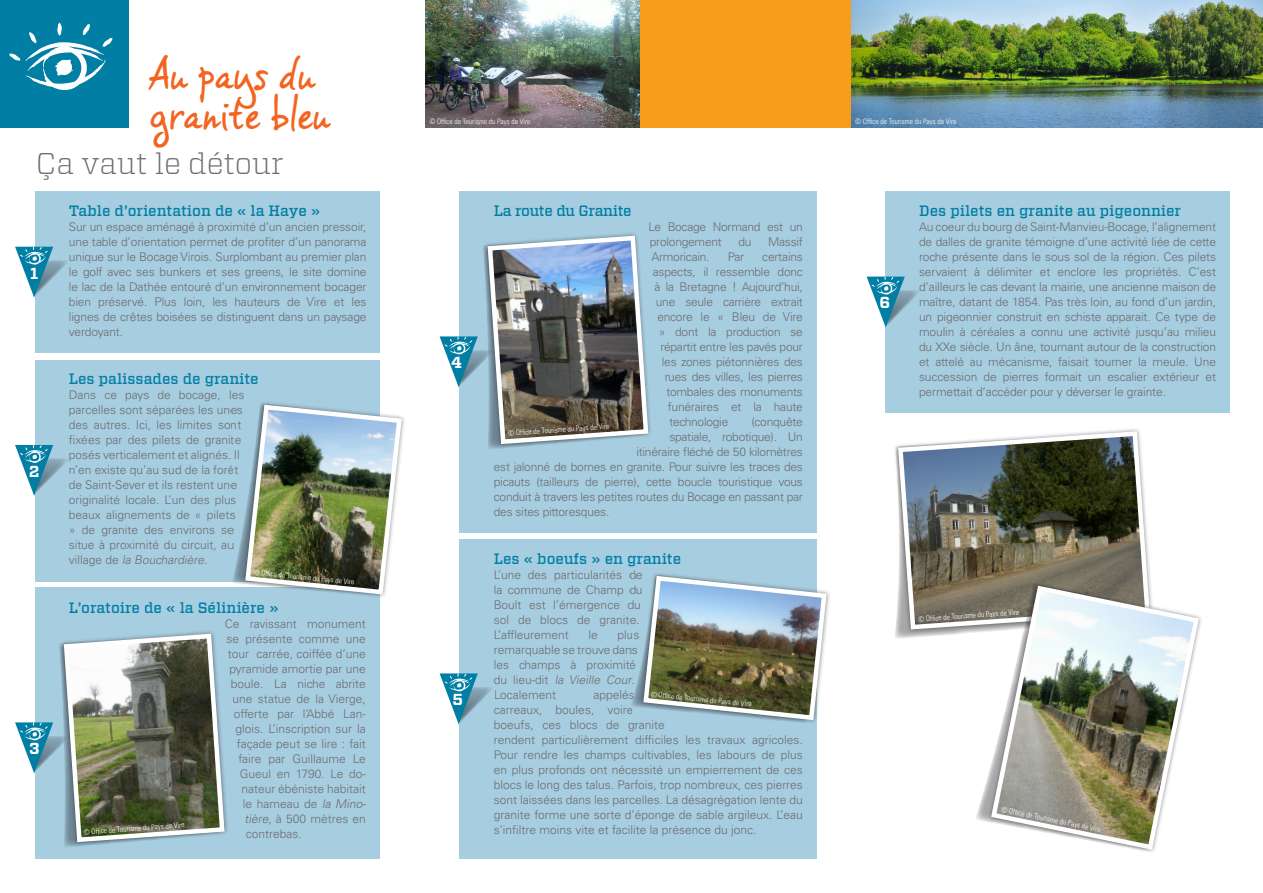
<style>
.page{position:relative;width:1263px;height:893px;background:#fff}
.page>*{position:absolute;margin:0;border:0;box-sizing:border-box;transform-origin:0 0}
.t1{font:45px "Vince Hand II Calvados";letter-spacing:-.015em;color:#f36421}
.t2{font:300 30px "Vitesse";color:#6c6d70}
.t3{font:700 15.9px "Vitesse";color:#fff}
.t4{font:500 15px "Vitesse";color:#007ea4}
.t5{font:500 15px "Vitesse";letter-spacing:-.02em;color:#007ea4}
.t6{font:300 12px/15px "Univers LT Std";color:#6c6d70}
.t7{font:300 12px/15px "Univers LT Std";letter-spacing:-.02em;color:#6c6d70}
.t8{font:300 condensed 7.5px "Univers LT Std";color:#fff}
.s1{font-style:italic}
</style>
<div class="page">
<div style="left:426px;top:0;width:837px;height:127px;background:#f89c1c"></div>
<div style="left:35px;top:191px;width:344px;height:162px;background:#a7cde0"></div>
<div style="left:460px;top:191px;width:357px;height:342px;background:#a7cde0"></div>
<div style="left:35px;top:360px;width:344px;height:221px;background:#a7cde0"></div>
<div style="left:885px;top:191px;width:344px;height:222px;background:#a7cde0"></div>
<div style="left:460px;top:539px;width:357px;height:320px;background:#a7cde0"></div>
<svg style="left:15px;top:247px;width:52px;height:51px"></svg>
<svg style="left:15px;top:445px;width:52px;height:51px"></svg>
<svg style="left:867px;top:276px;width:51px;height:52px"></svg>
<svg style="left:440px;top:673px;width:51px;height:52px"></svg>
<img style="left:426px;top:0;width:214px;height:127px">
<img style="left:851px;top:0;width:412px;height:127px">
<div style="left:0;top:0;width:128px;height:127px;background:#007ea4"></div>
<svg style="left:9px;top:23px;width:103px;height:67px"></svg>
<img style="left:632px;top:573px;width:197px;height:150px">
<div style="left:894px;top:427px;width:260px;height:207px;background:#231f20;opacity:.5"></div>
<img style="left:896px;top:429px;width:256px;height:203px">
<svg style="left:975px;top:583px;width:12px;height:239px"></svg>
<div style="left:987px;top:581px;width:216px;height:273px;background:#231f20;opacity:.5"></div>
<img style="left:988px;top:583px;width:213px;height:269px">
<div style="left:35px;top:588px;width:344px;height:271px;background:#a7cde0"></div>
<img style="left:15px;top:631px;width:212px;height:216px">
<img style="left:440px;top:233px;width:211px;height:217px">
<div style="left:241px;top:401px;width:165px;height:198px;background:#231f20;opacity:.5"></div>
<img style="left:232px;top:402px;width:172px;height:195px">
<p class="t1" style="left:149px;top:47px;width:169px">Au pays du</p>
<p class="t1" style="left:149px;top:86px;width:184px">granite bleu</p>
<p class="t2" style="left:36px;top:143px;width:249px">Ça vaut le détour</p>
<p class="t4" style="left:69px;top:201px;width:253px">Table d’orientation de « la Haye »</p>
<p class="t6" style="left:69px;top:219px;width:299px;text-align:justify">Sur un espace aménagé à proximité d’un ancien pressoir, une table d’orientation permet de profiter d’un panorama unique sur le Bocage Virois. Surplombant au premier plan le golf avec ses bunkers et ses greens, le site domine le lac de la Dathée entouré d’un environnement bocager bien préservé. Plus loin, les hauteurs de Vire et les lignes de crêtes boisées se distinguent dans un paysage verdoyant.</p>
<p class="t3" style="left:30px;top:262px;width:10px">1</p>
<p class="t3" style="left:29px;top:461px;width:12px">2</p>
<p class="t3" style="left:29px;top:738px;width:12px">3</p>
<p class="t4" style="left:69px;top:369px;width:191px">Les palissades de granite</p>
<p class="t6" style="left:69px;top:388px;width:177px">Dans ce pays de bocage, les parcelles sont séparées les unes des autres. Ici, les limites sont fixées par des pilets de granite posés verticalement et alignés. Il n’en existe qu’au sud de la forêt de Saint-Sever et ils restent une originalité locale. L’un des plus beaux alignements de « pilets » de granite des environs se situe à proximité du circuit, au<br>v i l l a g e d e <span class="s1">la Bouchardière</span>.</p>
<p class="t8" style="left:254px;top:567px;width:103px;rotate:6deg">© Offi ce de Tourisme du Pays de Vire</p>
<p class="t4" style="left:69px;top:597px;width:211px">L’oratoire de « la Sélinière »</p>
<p class="t6" style="left:225px;top:616px;width:142px">Ce ravissant monument</p>
<p class="t6" style="left:226px;top:631px;width:141px">se présente comme une</p>
<p class="t6" style="left:228px;top:646px;width:140px">tour carrée, coiffée d’une</p>
<p class="t6" style="left:229px;top:661px;width:138px">pyramide amortie par une</p>
<p class="t6" style="left:231px;top:676px;width:137px">boule. La niche abrite</p>
<p class="t6" style="left:232px;top:691px;width:135px">une statue de la Vierge,</p>
<p class="t6" style="left:234px;top:706px;width:133px">offerte par l’Abbé Lan-</p>
<p class="t6" style="left:235px;top:721px;width:132px">glois. L’inscription sur la</p>
<p class="t6" style="left:237px;top:736px;width:131px">façade peut se lire : fait</p>
<p class="t6" style="left:238px;top:751px;width:129px">faire par Guillaume Le</p>
<p class="t6" style="left:240px;top:766px;width:127px">Gueul en 1790. Le do-</p>
<p class="t6" style="left:241px;top:781px;width:126px">nateur ébéniste habitait</p>
<p class="t6" style="left:243px;top:796px;width:127px">le hameau de <span class="s1">la Mino-</span></p>
<p class="t6" style="left:244px;top:811px;width:123px"><span class="s1">tière</span>, à 500 mètres en</p>
<p class="t6" style="left:246px;top:826px;width:58px">contrebas.</p>
<p class="t8" style="left:83px;top:827px;width:103px;rotate:-4deg">© Offi ce de Tourisme du Pays de Vire</p>
<p class="t8" style="left:429px;top:117px;width:103px">© Office de Tourisme du Pays de Vire</p>
<p class="t8" style="left:855px;top:117px;width:103px">© Office de Tourisme du Pays de Vire</p>
<p class="t3" style="left:451px;top:352px;width:12px">4</p>
<p class="t3" style="left:452px;top:689px;width:12px">5</p>
<p class="t5" style="left:494px;top:201px;width:139px">La route du Granite</p>
<p class="t7" style="left:648px;top:219px;width:156px">Le Bocage Normand est un prolongement</p>
<p class="t6" style="left:738px;top:234px;width:15px">du</p>
<p class="t6" style="left:768px;top:234px;width:36px">Massif</p>
<p class="t7" style="left:651px;top:249px;width:60px">Armoricain.</p>
<p class="t6" style="left:728px;top:249px;width:18px">Par</p>
<p class="t7" style="left:762px;top:249px;width:42px">certains</p>
<p class="t7" style="left:653px;top:264px;width:152px">aspects, il ressemble donc</p>
<p class="t7" style="left:654px;top:279px;width:150px">à la Bretagne ! Aujourd’hui,</p>
<p class="t7" style="left:656px;top:294px;width:149px">une seule carrière extrait</p>
<p class="t7" style="left:657px;top:309px;width:147px">encore le « Bleu de Vire</p>
<p class="t7" style="left:659px;top:324px;width:145px">» dont la production se</p>
<p class="t7" style="left:660px;top:339px;width:144px">répartit entre les pavés pour</p>
<p class="t7" style="left:662px;top:354px;width:142px">les zones piétonnières des</p>
<p class="t7" style="left:665px;top:369px;width:139px">rues des villes, les pierres</p>
<p class="t7" style="left:666px;top:384px;width:138px">tombales des monuments</p>
<p class="t7" style="left:668px;top:399px;width:137px">funéraires et la haute</p>
<p class="t7" style="left:669px;top:414px;width:61px">technologie</p>
<p class="t7" style="left:751px;top:414px;width:53px">(conquête</p>
<p class="t7" style="left:669px;top:429px;width:135px">spatiale, robotique). Un</p>
<p class="t7" style="left:636px;top:444px;width:168px">itinéraire fléché de 50 kilomètres</p>
<p class="t7" style="left:494px;top:459px;width:311px">est jalonné de bornes en granite. Pour suivre les traces des</p>
<p class="t7" style="left:494px;top:474px;width:311px">picauts (tailleurs de pierre), cette boucle touristique vous</p>
<p class="t7" style="left:494px;top:489px;width:311px">conduit à travers les petites routes du Bocage en passant par</p>
<p class="t7" style="left:494px;top:504px;width:117px">des sites pittoresques.</p>
<p class="t8" style="left:508px;top:429px;width:103px;rotate:-4deg">© Offi ce de Tourisme du Pays de Vire</p>
<p class="t4" style="left:494px;top:549px;width:189px">Les « boeufs » en granite</p>
<p class="t6" style="left:494px;top:567px;width:150px">L’une des particularités de la commune de Champ du<br>Boult est l’émergence du sol de blocs de granite.<br>L’affleurement</p>
<p class="t6" style="left:494px;top:627px;width:147px;text-indent:123px">plus remarquable se trouve dans les champs à proximité d u l i e u -d i t <span class="s1">la Vieille Cour</span>.<br>Localement</p>
<p class="t6" style="left:588px;top:627px;width:11px">le</p>
<p class="t6" style="left:494px;top:687px;width:311px;text-indent:100px">appelés<br>carreaux, boules, voire<br>boeufs, ces blocs de granite<br>rendent particulièrement difficiles les travaux agricoles.<br>Pour rendre les champs cultivables, les labours de plus en plus profonds ont nécessité un empierrement de ces blocs le long des talus. Parfois, trop nombreux, ces pierres sont laissées dans les parcelles. La désagrégation lente du granite forme une sorte d’éponge de sable argileux. L’eau s’infiltre moins vite et facilite la présence du jonc.</p>
<p class="t8" style="left:651px;top:689px;width:103px;rotate:6deg">© Offi ce de Tourisme du Pays de Vire</p>
<p class="t3" style="left:879px;top:292px;width:12px">6</p>
<p class="t4" style="left:919px;top:201px;width:263px">Des pilets en granite au pigeonnier</p>
<p class="t6" style="left:919px;top:219px;width:299px;text-align:justify">Au coeur du bourg de Saint-Manvieu-Bocage, l’alignement de dalles de granite témoigne d’une activité liée de cette roche présente dans le sous sol de la région. Ces pilets servaient à délimiter et enclore les propriétés. C’est d’ailleurs le cas devant la mairie, une ancienne maison de maître, datant de 1854. Pas très loin, au fond d’un jardin, un pigeonnier construit en schiste apparait. Ce type de moulin à céréales a connu une activité jusqu’au milieu du XXe siècle. Un âne, tournant autour de la construction et attelé au mécanisme, faisait tourner la meule. Une succession de pierres formait un escalier extérieur et permettait d’accéder pour y déverser le grainte.</p>
<p class="t8" style="left:918px;top:614px;width:103px;rotate:-4deg">© Offi ce de Tourisme du Pays de Vire</p>
<p class="t8" style="left:1002px;top:805px;width:103px;rotate:11deg">© Offi ce de Tourisme du Pays de Vire</p>
</div>
